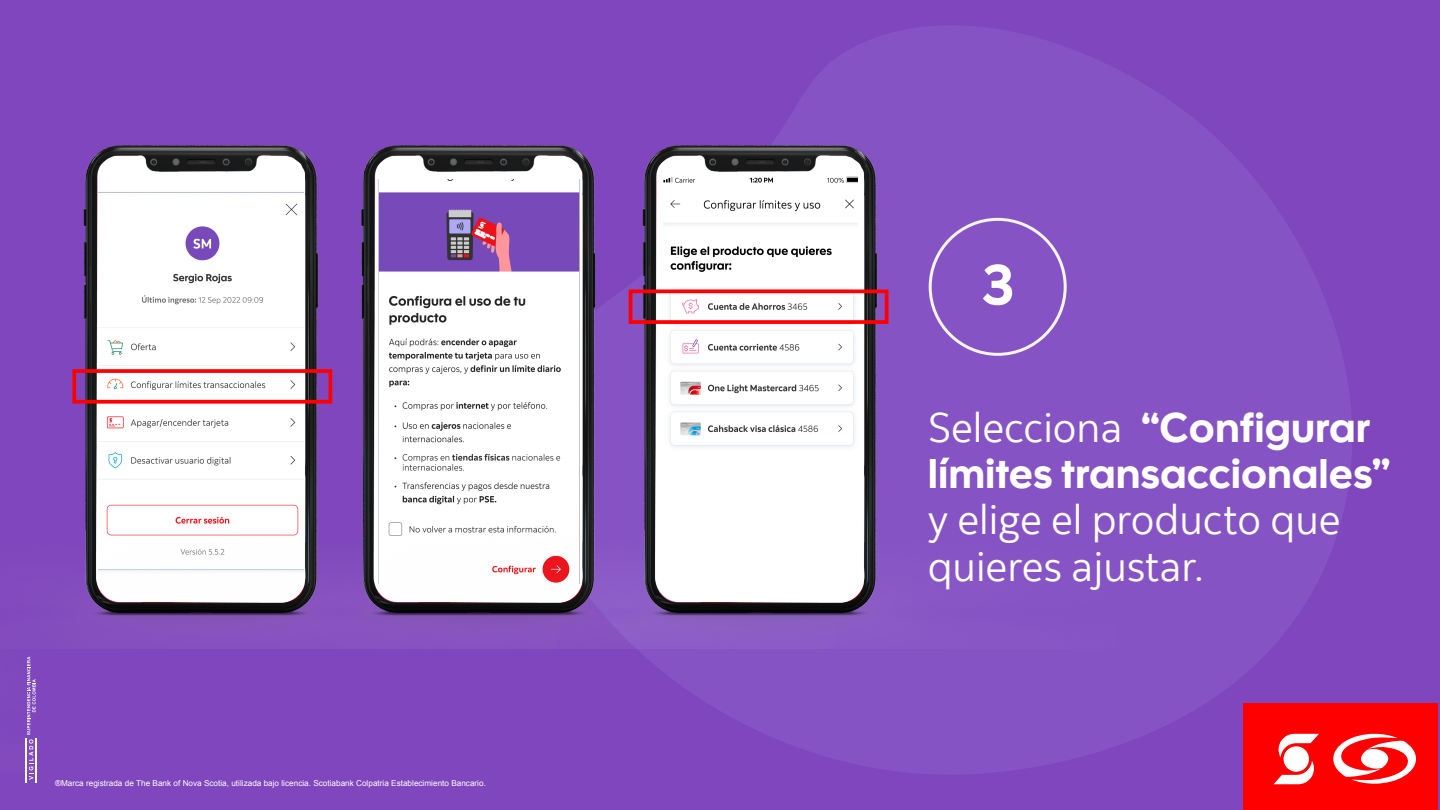
<style>
.page{position:relative;width:1440px;height:810px;background:#8046bd}
.page>*{position:absolute;margin:0;border:0;box-sizing:border-box;transform-origin:0 0}
.t1{font:56.25px "Scotia Headline";color:#fff}
.t2{font:41.25px/46.3px "Scotia Headline";color:#fff}
.t3{font:41.25px/46.3px "Scotia";color:#fff}
.t4{font:8.18px "Arial";color:#fff}
.s1{font-family:"Scotia"}
</style>
<div class="page">
<svg style="left:637px;top:26px;width:715px;height:749px;fill:#8653c5"></svg>
<div style="left:1244px;top:704px;width:194px;height:106px;background:#f00"></div>
<svg style="left:29px;top:773px;width:5px;height:7px"></svg>
<hr style="left:35px;top:739px;width:2px;height:44px;background:#fff">
<hr style="left:25px;top:739px;width:1px;height:44px;background:#fff">
<svg style="left:1274px;top:734px;width:45px;height:50px"></svg>
<div style="left:1284px;top:746px;width:25px;height:26px;background:#fff;border-radius:50%"></div>
<svg style="left:1333px;top:734px;width:83px;height:50px"></svg>
<img style="left:72px;top:145px;width:264px;height:504px">
<img style="left:336px;top:145px;width:780px;height:504px">
<div style="left:629px;top:289px;width:260px;height:35px;border:4px solid #f00"></div>
<img style="left:25px;top:656px;width:12px;height:117px">
<p class="t4" style="left:55px;top:777px;width:432px">®Marca registrada de The Bank of Nova Scotia, utilizada bajo licencia. Scotiabank Colpatria Establecimiento Bancario.</p>
<h1 class="t1" style="left:981px;top:253px;width:34px">3</h1>
<h2 class="t2" style="left:928px;top:404px;width:464px"><span class="s1">Selecciona</span> “Configurar límites transaccionales”</h2>
<h2 class="t3" style="left:928px;top:498px;width:414px">y elige el producto que quieres ajustar.</h2>
</div>
